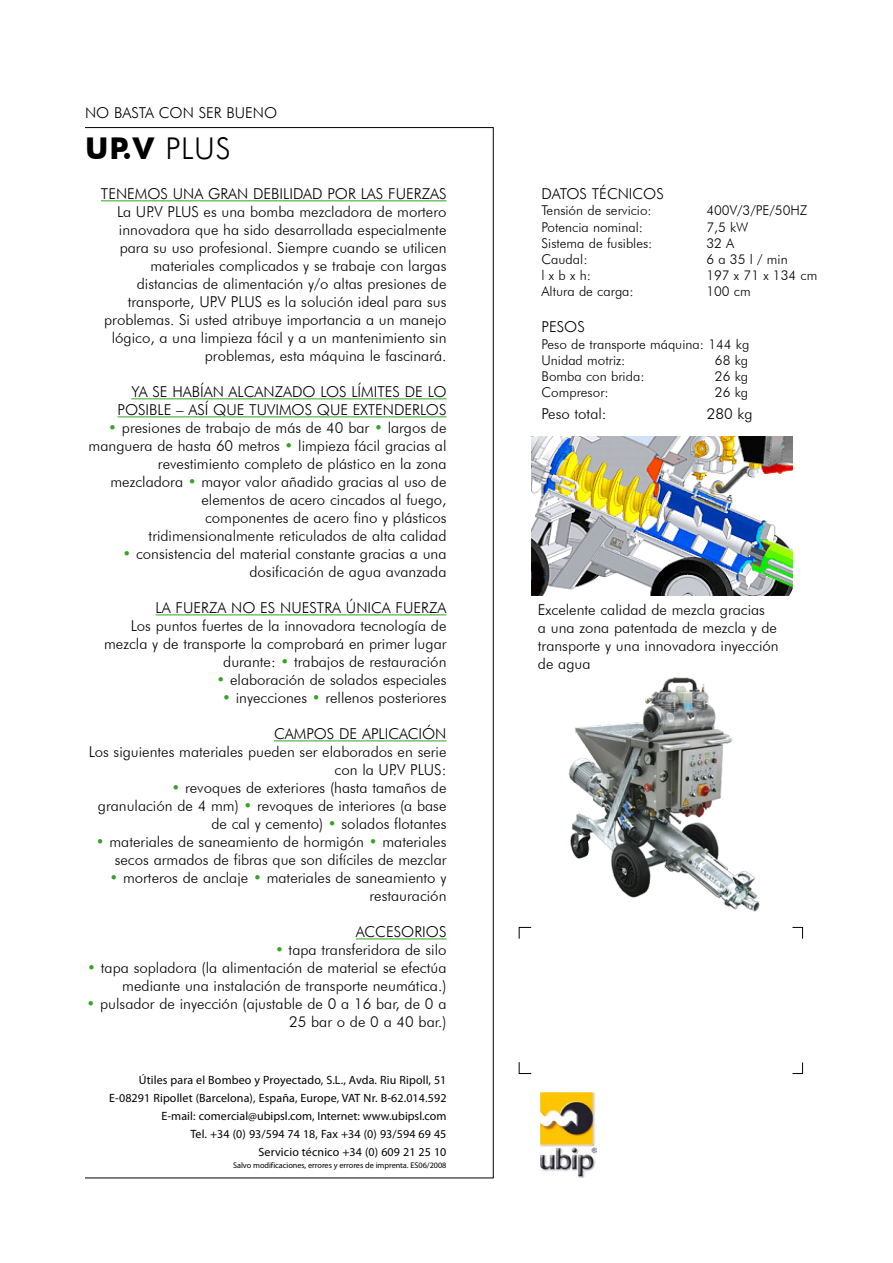
<style>
.page{position:relative;width:893px;height:1263px;background:#fff}
.page>*{position:absolute;margin:0;border:0;box-sizing:border-box;transform-origin:0 0}
.t1{font:700 30px "Futura BT";color:#000}
.t2{font:300 15px/18px "Futura BT";color:#000;text-align:right}
.t3{font:300 13.5px/16.2px "Futura BT";color:#000}
.t4{font:12px/18px "Myriad Pro";letter-spacing:.01em;color:#000;text-align:right}
.t5{font:8.25px "Myriad Pro";letter-spacing:-.005em;color:#000}
.s1{font-weight:300}
.s2{color:#34a328}
</style>
<div class="page">
<hr style="left:85px;top:127px;width:408px;height:1px;background:#000">
<hr style="left:493px;top:127px;width:1px;height:1051px;background:#000">
<hr style="left:85px;top:1177px;width:409px;height:1px;background:#000">
<hr style="left:101px;top:201px;width:345px;height:1px;background:#34a328">
<hr style="left:131px;top:399px;width:315px;height:1px;background:#34a328">
<hr style="left:118px;top:417px;width:328px;height:1px;background:#34a328">
<hr style="left:156px;top:615px;width:290px;height:1px;background:#34a328">
<hr style="left:274px;top:741px;width:172px;height:1px;background:#34a328">
<hr style="left:356px;top:939px;width:90px;height:1px;background:#34a328">
<svg style="left:518px;top:927px;width:13px;height:12px"></svg>
<svg style="left:518px;top:1062px;width:14px;height:12px"></svg>
<svg style="left:792px;top:1062px;width:11px;height:12px"></svg>
<svg style="left:792px;top:927px;width:11px;height:12px"></svg>
<img style="left:540px;top:1093px;width:56px;height:85px">
<img style="left:531px;top:437px;width:261px;height:158px">
<img style="left:531px;top:677px;width:229px;height:251px">
<p class="t2" style="left:85px;top:103px;width:194px">NO BASTA CON SER BUENO</p>
<h1 class="t1" style="left:85px;top:130px;width:147px">UP.V <span class="s1">PLUS</span></h1>
<p class="t2" style="left:101px;top:185px;width:347px">TENEMOS UNA GRAN DEBILIDAD POR LAS FUERZAS La UP.V PLUS es una bomba mezcladora de mortero innovadora que ha sido desarrollada especialmente para su uso profesional. Siempre cuando se utilicen materiales complicados y se trabaje con largas distancias de alimentación y/o altas presiones de transporte, UP.V PLUS es la solución ideal para sus problemas. Si usted atribuye importancia a un manejo lógico, a una limpieza fácil y a un mantenimiento sin problemas, esta máquina le fascinará.</p>
<p class="t2" style="left:118px;top:383px;width:330px">YA SE HABÍAN ALCANZADO LOS LÍMITES DE LO<br>POSIBLE – ASÍ QUE TUVIMOS QUE EXTENDERLOS</p>
<p class="t2" style="left:89px;top:419px;width:359px"><span class="s2">•</span> presiones de trabajo de más de 40 bar <span class="s2">•</span> largos de manguera de hasta 60 metros <span class="s2">•</span> limpieza fácil gracias al revestimiento completo de plástico en la zona mezcladora <span class="s2">•</span> mayor valor añadido gracias al uso de elementos de acero cincados al fuego,<br>componentes de acero fino y plásticos tridimensionalmente reticulados de alta calidad</p>
<p class="t2" style="left:122px;top:545px;width:325px"><span class="s2">•</span> consistencia del material constante gracias a una dosificación de agua avanzada</p>
<p class="t2" style="left:104px;top:599px;width:344px">LA FUERZA NO ES NUESTRA ÚNICA FUERZA<br>Los puntos fuertes de la innovadora tecnología de mezcla y de transporte la comprobará en primer lugar durante: <span class="s2">•</span> trabajos de restauración</p>
<p class="t2" style="left:217px;top:671px;width:231px"><span class="s2">•</span> elaboración de solados especiales</p>
<p class="t2" style="left:222px;top:689px;width:226px"><span class="s2">•</span> inyecciones <span class="s2">•</span> rellenos posteriores</p>
<p class="t2" style="left:89px;top:725px;width:359px">CAMPOS DE APLICACIÓN<br>Los siguientes materiales pueden ser elaborados en serie con la UP.V PLUS:</p>
<p class="t2" style="left:98px;top:779px;width:350px"><span class="s2">•</span> revoques de exteriores (hasta tamaños de granulación de 4 mm) <span class="s2">•</span> revoques de interiores (a base de cal y cemento) <span class="s2">•</span> solados flotantes</p>
<p class="t2" style="left:96px;top:833px;width:352px"><span class="s2">•</span> materiales de saneamiento de hormigón <span class="s2">•</span> materiales secos armados de fibras que son difíciles de mezclar</p>
<p class="t2" style="left:109px;top:869px;width:339px"><span class="s2">•</span> morteros de anclaje <span class="s2">•</span> materiales de saneamiento y restauración</p>
<p class="t2" style="left:356px;top:923px;width:92px">ACCESORIOS</p>
<p class="t2" style="left:275px;top:941px;width:173px"><span class="s2">•</span> tapa transferidora de silo</p>
<p class="t2" style="left:87px;top:959px;width:361px"><span class="s2">•</span> tapa sopladora (la alimentación de material se efectúa mediante una instalación de transporte neumática.)</p>
<p class="t2" style="left:87px;top:995px;width:361px"><span class="s2">•</span> pulsador de inyección (ajustable de 0 a 16 bar, de 0 a<br>25 bar o de 0 a 40 bar.)</p>
<p class="t4" style="left:109px;top:1071px;width:339px">Útiles para el Bombeo y Proyectado, S.L., Avda. Riu Ripoll, 51<br>E-08291 Ripollet (Barcelona), España, Europe, VAT Nr. B-62.014.592<br>E-mail: comercial@ubipsl.com, Internet: www.ubipsl.com<br>Tel. +34 (0) 93/594 74 18, Fax +34 (0) 93/594 69 45<br>Servicio técnico +34 (0) 609 21 25 10</p>
<p class="t5" style="left:233px;top:1160px;width:215px">Salvo modificaciones, errores y errores de imprenta. ES06/2008</p>
<p class="t2" style="left:542px;top:185px;width:124px">DATOS TÉCNICOS</p>
<p class="t3" style="left:542px;top:202px;width:112px">Tensión de servicio:</p>
<p class="t3" style="left:706px;top:202px;width:103px">400V/3/PE/50HZ</p>
<p class="t3" style="left:542px;top:219px;width:103px">Potencia nominal:</p>
<p class="t3" style="left:706px;top:219px;width:44px">7,5 kW</p>
<p class="t3" style="left:542px;top:235px;width:112px">Sistema de fusibles:</p>
<p class="t3" style="left:706px;top:235px;width:29px">32 A</p>
<p class="t3" style="left:542px;top:251px;width:47px">Caudal:</p>
<p class="t3" style="left:706px;top:251px;width:83px">6 a 35 l / min</p>
<p class="t3" style="left:542px;top:267px;width:51px">l x b x h:</p>
<p class="t3" style="left:706px;top:267px;width:113px">197 x 71 x 134 cm</p>
<p class="t3" style="left:542px;top:283px;width:94px">Altura de carga:</p>
<p class="t3" style="left:706px;top:283px;width:46px">100 cm</p>
<p class="t2" style="left:542px;top:318px;width:45px">PESOS</p>
<p class="t3" style="left:542px;top:336px;width:209px">Peso de transporte máquina: 144 kg<br>Unidad motriz:</p>
<p class="t3" style="left:715px;top:352px;width:35px">68 kg</p>
<p class="t3" style="left:542px;top:368px;width:104px">Bomba con brida:</p>
<p class="t3" style="left:715px;top:368px;width:35px">26 kg</p>
<p class="t3" style="left:542px;top:384px;width:69px">Compresor:</p>
<p class="t3" style="left:715px;top:384px;width:35px">26 kg</p>
<p class="t2" style="left:542px;top:404px;width:67px">Peso total:</p>
<p class="t2" style="left:707px;top:404px;width:47px">280 kg</p>
<p class="t2" style="left:538px;top:601px;width:242px;text-align:left">Excelente calidad de mezcla gracias<br>a una zona patentada de mezcla y de transporte y una innovadora inyección de agua</p>
</div>
